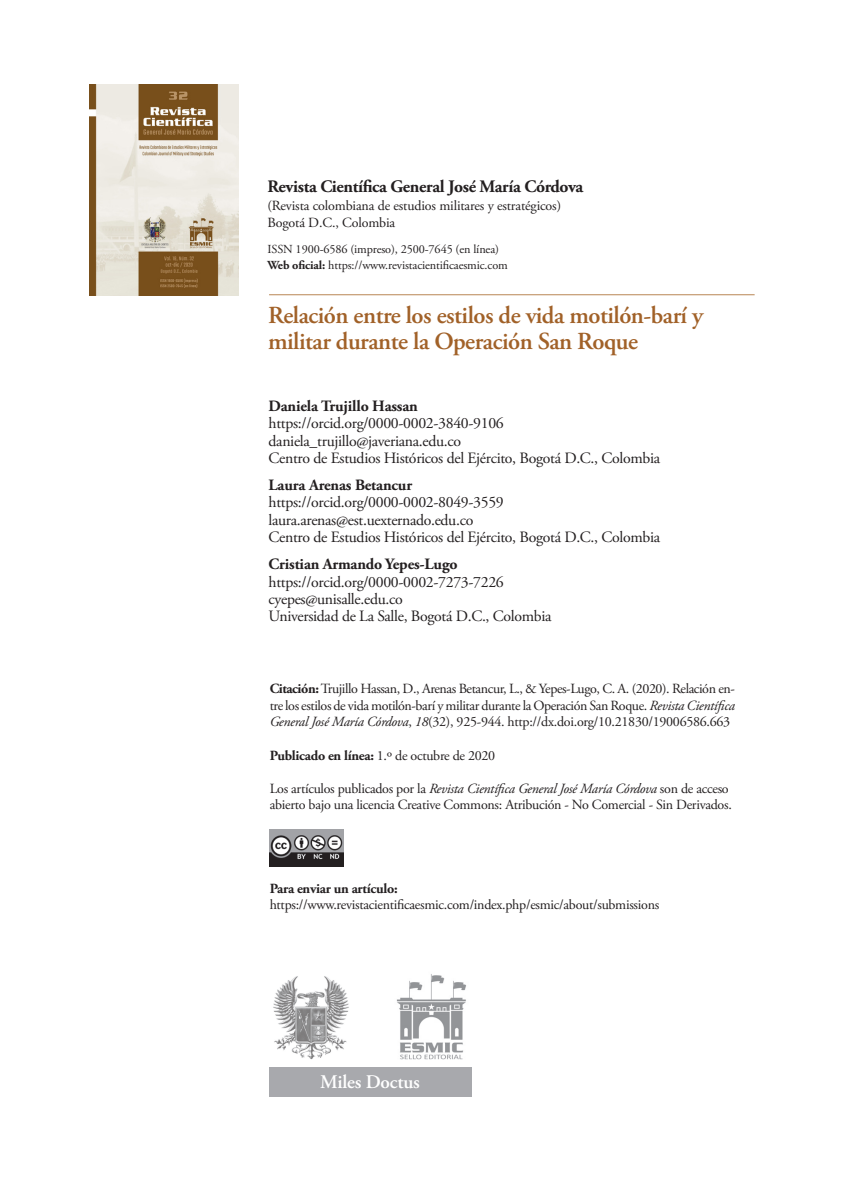
<style>
.page{position:relative;width:844px;height:1191px;background:#fff}
.page>*{position:absolute;margin:0;border:0;box-sizing:border-box;transform-origin:0 0}
.TIT_PPAL_ARTICULO{font:600 24.5px/26.2px "Adobe Garamond Pro";letter-spacing:-.02em;color:#a16128}
.TEXTO_COMUN{font:600 19.25px "Adobe Garamond Pro";letter-spacing:-.01em;color:#fff}
.TEXTO_COMUN-2{font:700 17.5px "Adobe Garamond Pro";letter-spacing:-.02em;color:#231f20}
.TITULO_3{font:15.75px "Adobe Garamond Pro";letter-spacing:-.02em;color:#231f20}
.TITULO_3-2{font:700 15.75px "Adobe Garamond Pro";letter-spacing:-.01em;color:#231f20}
.TEXTO_COMUN-3{font:14px/16.6px "Adobe Garamond Pro";letter-spacing:-.02em;color:#231f20;text-align:justify}
.TEXTO_COMUN-4{font:700 14px "Adobe Garamond Pro";letter-spacing:-.02em;color:#231f20}
.TEXTO_COMUN-5{font:12.25px "Adobe Garamond Pro";letter-spacing:-.01em;color:#231f20}
.s1{font-weight:700}
.s2{font-style:italic}
</style>
<div class="page">
<hr style="left:269px;top:294px;width:485px;height:1px;background:#c9a27c">
<img style="left:273px;top:976px;width:76px;height:84px">
<img style="left:396px;top:974px;width:70px;height:86px">
<div style="left:269px;top:1067px;width:203px;height:29px;background:#a8a9ad"></div>
<img style="left:90px;top:85px;width:149px;height:210px">
<img style="left:269px;top:829px;width:74px;height:37px">
<p class="TEXTO_COMUN-2" style="left:267px;top:177px;width:317px">Revista Científica General José María Córdova</p>
<p class="TEXTO_COMUN-3" style="left:267px;top:198px;width:295px">(Revista colombiana de estudios militares y estratégicos)</p>
<p class="TEXTO_COMUN-3" style="left:267px;top:215px;width:129px">Bogotá D.C., Colombia</p>
<p class="TEXTO_COMUN-5" style="left:267px;top:242px;width:233px">ISSN 1900-6586 (impreso), 2500-7645 (en línea)</p>
<p class="TEXTO_COMUN-5" style="left:267px;top:258px;width:242px"><span class="s1">Web oficial:</span> https://www.revistacientificaesmic.com</p>
<p class="TIT_PPAL_ARTICULO" style="left:268px;top:302px;width:436px">Relación entre los estilos de vida motilón-barí y militar durante la Operación San Roque</p>
<p class="TITULO_3-2" style="left:268px;top:397px;width:151px">Daniela Trujillo Hassan</p>
<p class="TITULO_3" style="left:268px;top:414px;width:237px">https://orcid.org/0000-0002-3840-9106</p>
<p class="TITULO_3" style="left:268px;top:431px;width:194px">daniela_trujillo@javeriana.edu.co</p>
<p class="TITULO_3" style="left:268px;top:448px;width:393px">Centro de Estudios Históricos del Ejército, Bogotá D.C., Colombia</p>
<p class="TITULO_3-2" style="left:268px;top:476px;width:145px">Laura Arenas Betancur</p>
<p class="TITULO_3" style="left:268px;top:493px;width:237px">https://orcid.org/0000-0002-8049-3559</p>
<p class="TITULO_3" style="left:268px;top:510px;width:206px">laura.arenas@est.uexternado.edu.co</p>
<p class="TITULO_3" style="left:268px;top:528px;width:393px">Centro de Estudios Históricos del Ejército, Bogotá D.C., Colombia</p>
<p class="TITULO_3-2" style="left:268px;top:555px;width:190px">Cristian Armando Yepes-Lugo</p>
<p class="TITULO_3" style="left:268px;top:572px;width:237px">https://orcid.org/0000-0002-7273-7226</p>
<p class="TITULO_3" style="left:268px;top:589px;width:136px">cyepes@unisalle.edu.co</p>
<p class="TITULO_3" style="left:268px;top:607px;width:284px">Universidad de La Salle, Bogotá D.C., Colombia</p>
<p class="TEXTO_COMUN-3" style="left:269px;top:680px;width:466px"><span class="s1">Citación:</span> Trujillo Hassan, D., Arenas Betancur, L., &amp; Yepes-Lugo, C. A. (2020). Relación en&shy;tre los estilos de vida motilón-barí y militar durante la Operación San Roque. <span class="s2">Revista Científica General José María Córdova</span>, <span class="s2">18</span>(32), 925-944. http://dx.doi.org/10.21830/19006586.663</p>
<p class="TEXTO_COMUN-3" style="left:269px;top:747px;width:227px"><span class="s1">Publicado en línea:</span> 1.º de octubre de 2020</p>
<p class="TEXTO_COMUN-3" style="left:269px;top:780px;width:463px">Los artículos publicados por la <span class="s2">Revista Científica General José María Córdova</span> son de acceso abierto bajo una licencia Creative Commons: Atribución - No Comercial - Sin Derivados.</p>
<p class="TEXTO_COMUN-4" style="left:269px;top:880px;width:129px">Para enviar un artículo:</p>
<p class="TEXTO_COMUN-3" style="left:269px;top:897px;width:391px">https://www.revistacientificaesmic.com/index.php/esmic/about/submissions</p>
<p class="TEXTO_COMUN" style="left:320px;top:1071px;width:101px">Miles Doctus</p>
</div>
